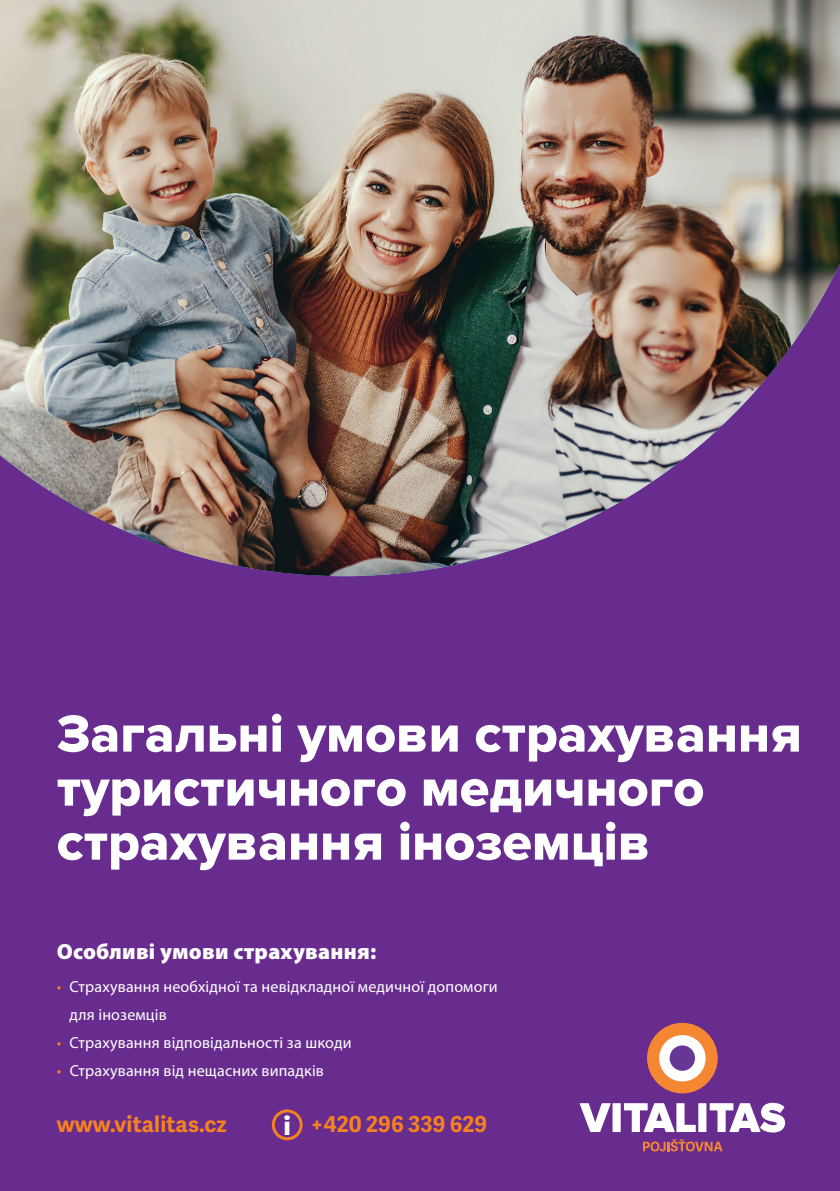
<style>
.page{position:relative;width:840px;height:1191px;background:#fff}
.page>*{position:absolute;margin:0;border:0;box-sizing:border-box;transform-origin:0 0}
.t1{font:54px/54px "Proxima Nova Extrabld";color:#fff}
.t2{font:700 22px "Adelle Sans";letter-spacing:.01em;color:#f58220}
.t3{font:900 22px "Myriad Pro";letter-spacing:.01em;color:#fff}
.t4{font:16px/28px "Myriad Pro";letter-spacing:.01em;color:#fff}
.s1{color:#f58220}
.s2{font-size:25.6px;color:#fff}
</style>
<div class="page">
<div style="left:0;top:0;width:839px;height:1191px;background:#672c8e"></div>
<img style="left:0;top:0;width:839px;height:576px">
<div style="left:272px;top:1109px;width:30px;height:31px;border:3px solid #f58220;border-radius:50%"></div>
<svg style="left:579px;top:1103px;width:31px;height:29px"></svg>
<div style="left:612px;top:1103px;width:8px;height:29px;background:#fff"></div>
<svg style="left:623px;top:1103px;width:72px;height:29px"></svg>
<div style="left:698px;top:1103px;width:8px;height:29px;background:#fff"></div>
<svg style="left:709px;top:1102px;width:75px;height:30px"></svg>
<svg style="left:643px;top:1139px;width:79px;height:12px"></svg>
<svg style="left:647px;top:1022px;width:70px;height:71px"></svg>
<div style="left:669px;top:1045px;width:25px;height:25px;background:#653896;border-radius:50%"></div>
<h1 class="t1" style="left:57px;top:708px;width:746px">Загальні умови страхування туристичного медичного страхування іноземців</h1>
<h2 class="t3" style="left:57px;top:938px;width:321px">Особливі умови страхування:</h2>
<p class="t4" style="left:70px;top:973px;width:429px;text-indent:-13px"><span class="s1">•</span> Страхування необхідної та невідкладної медичної допомоги для іноземців</p>
<p class="t4" style="left:57px;top:1029px;width:296px"><span class="s1">•</span> Страхування відповідальності за шкоди</p>
<p class="t4" style="left:57px;top:1057px;width:268px"><span class="s1">•</span> Страхування від нещасних випадків</p>
<h2 class="t2" style="left:57px;top:1107px;width:171px">www.vitalitas.cz</h2>
<h2 class="t2" style="left:283px;top:1107px;width:205px"><span class="s2">i</span> +420 296 339 629</h2>
</div>
